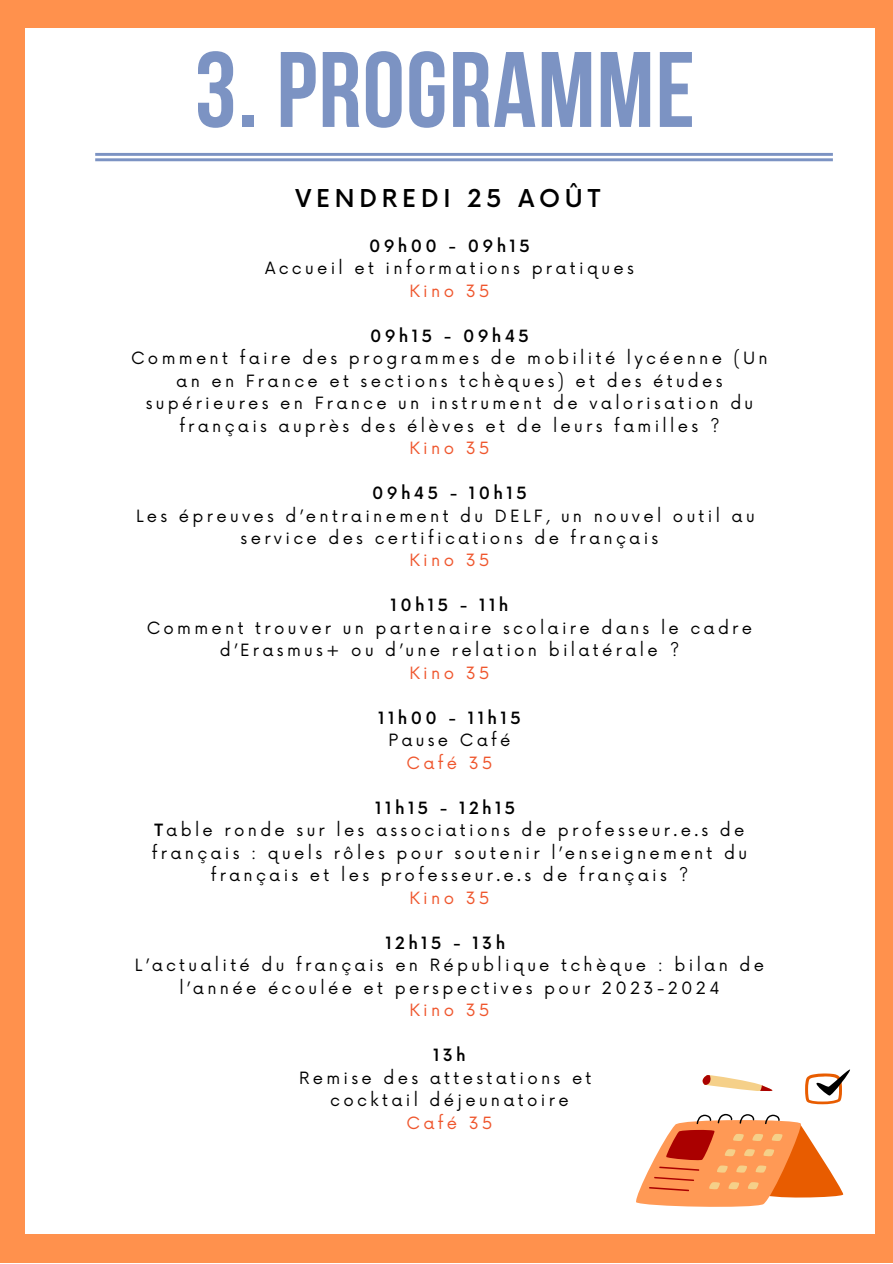
<style>
.page{position:relative;width:893px;height:1264px;background:#fff}
.page>*{position:absolute;margin:0;border:0;box-sizing:border-box;transform-origin:0 0}
.t1{font:700 106.95px "Bebas Neue";letter-spacing:.01em;color:#7c93c3}
.t2{font:500 24px "Now";letter-spacing:.2em;color:#000}
.t3{font:16.5px/22.5px "Now";letter-spacing:.2em;color:#000;text-align:center}
.t4{font:500 16.5px "Now";letter-spacing:.2em;color:#000}
.t5{font:16.5px "Now";letter-spacing:.2em;color:#ef562d}
.s1{font-weight:500}
</style>
<div class="page">
<div style="left:0;top:0;width:892px;height:1262px;background:#ff914d"></div>
<div style="left:25px;top:28px;width:849px;height:1205px;background:#fff"></div>
<svg style="left:636px;top:1069px;width:214px;height:138px"></svg>
<svg style="left:95px;top:153px;width:737px;height:8px"></svg>
<p class="t1" style="left:194px;top:47px;width:502px">3. PROGRAMME</p>
<p class="t2" style="left:295px;top:185px;width:306px">VENDREDI 25 AOÛT</p>
<p class="t4" style="left:369px;top:237px;width:162px">09h00 - 09h15</p>
<p class="t3" style="left:265px;top:258px;width:370px">Accueil et informations pratiques</p>
<p class="t5" style="left:409px;top:281px;width:82px">Kino 35</p>
<p class="t4" style="left:370px;top:327px;width:160px">09h15 - 09h45</p>
<p class="t3" style="left:131px;top:348px;width:638px">Comment faire des programmes de mobilité lycéenne (Un an en France et sections tchèques) et des études supérieures en France un instrument de valorisation du français auprès des élèves et de leurs familles ?</p>
<p class="t5" style="left:409px;top:439px;width:82px">Kino 35</p>
<p class="t4" style="left:372px;top:484px;width:156px">09h45 - 10h15</p>
<p class="t3" style="left:136px;top:505px;width:620px">Les épreuves d’entrainement du DELF, un nouvel outil au</p>
<p class="t3" style="left:240px;top:527px;width:419px">service des certifications de français</p>
<p class="t5" style="left:409px;top:551px;width:82px">Kino 35</p>
<p class="t4" style="left:390px;top:596px;width:119px">10h15 - 11h</p>
<p class="t3" style="left:147px;top:617px;width:607px">Comment trouver un partenaire scolaire dans le cadre</p>
<p class="t3" style="left:220px;top:640px;width:461px">d’Erasmus+ ou d’une relation bilatérale ?</p>
<p class="t5" style="left:409px;top:663px;width:82px">Kino 35</p>
<p class="t4" style="left:378px;top:709px;width:144px">11h00 - 11h15</p>
<p class="t3" style="left:388px;top:730px;width:123px">Pause Café</p>
<p class="t5" style="left:406px;top:753px;width:87px">Café 35</p>
<p class="t4" style="left:375px;top:799px;width:141px">11h15 - 12h15</p>
<p class="t3" style="left:152px;top:820px;width:596px"><span class="s1">T</span>able ronde sur les associations de professeur.e.s de français : quels rôles pour soutenir l’enseignement du français et les professeur.e.s de français ?</p>
<p class="t5" style="left:409px;top:888px;width:82px">Kino 35</p>
<p class="t4" style="left:385px;top:934px;width:121px">12h15 - 13h</p>
<p class="t3" style="left:135px;top:955px;width:630px">L’actualité du français en République tchèque : bilan de l’année écoulée et perspectives pour 2023-2024</p>
<p class="t5" style="left:409px;top:1001px;width:82px">Kino 35</p>
<p class="t4" style="left:433px;top:1046px;width:34px">13h</p>
<p class="t3" style="left:299px;top:1067px;width:294px">Remise des attestations et</p>
<p class="t3" style="left:330px;top:1089px;width:240px">cocktail déjeunatoire</p>
<p class="t5" style="left:406px;top:1113px;width:87px">Café 35</p>
</div>
